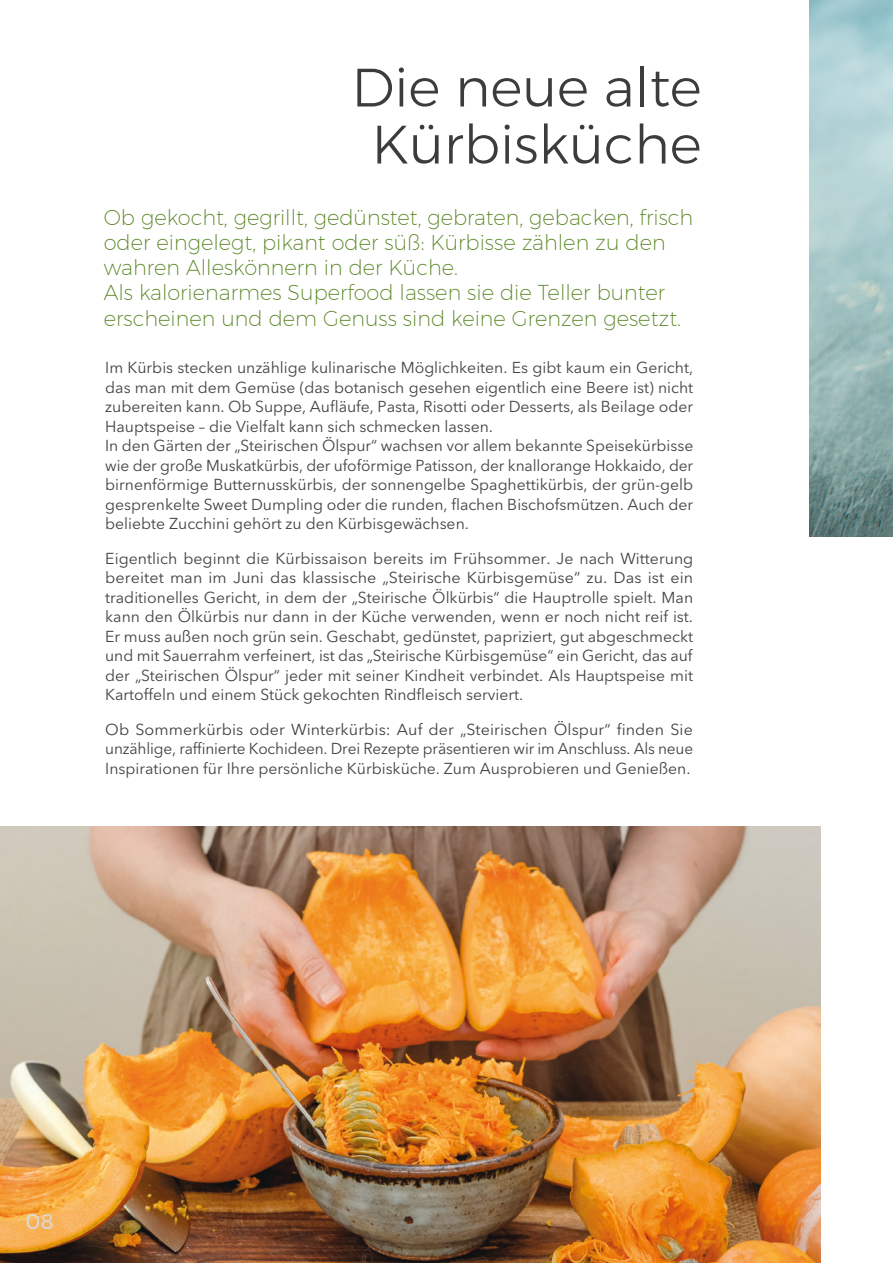
<style>
.page{position:relative;width:893px;height:1263px;background:#fff}
.page>*{position:absolute;margin:0;border:0;box-sizing:border-box;transform-origin:0 0}
.t1{font:300 54px/57px "Montserrat";color:#3c3c3b;text-align:center}
.t2{font:200 21px/25.2px "Montserrat";color:#53821d}
.t3{font:21px "Montserrat";color:#dadada}
.t4{font:15.75px/19.5px "Avenir Next LT Pro";color:#424241;text-align:justify}
</style>
<div class="page">
<img style="left:0;top:826px;width:820px;height:437px">
<img style="left:809px;top:0;width:84px;height:537px">
<h1 class="t1" style="left:351px;top:58px;width:352px">Die neue alte<br>Kürbisküche</h1>
<p class="t2" style="left:104px;top:204px;width:591px">Ob gekocht, gegrillt, gedünstet, gebraten, gebacken, frisch oder eingelegt, pikant oder süß: Kürbisse zählen zu den wahren Alleskönnern in der Küche.<br>Als kalorienarmes Superfood lassen sie die Teller bunter erscheinen und dem Genuss sind keine Grenzen gesetzt.</p>
<p class="t4" style="left:105px;top:358px;width:590px;text-align:left">Im Kürbis stecken unzählige kulinarische Möglichkeiten. Es gibt kaum ein Gericht, das man mit dem Gemüse (das botanisch gesehen eigentlich eine Beere ist) nicht zubereiten kann. Ob Suppe, Aufläufe, Pasta, Risotti oder Desserts, als Beilage oder Hauptspeise – die Vielfalt kann sich schmecken lassen.<br>In den Gärten der „Steirischen Ölspur“ wachsen vor allem bekannte Speisekürbisse wie der große Muskatkürbis, der ufoförmige Patisson, der knallorange Hokkaido, der birnenförmige Butternusskürbis, der sonnengelbe Spaghettikürbis, der grün-gelb gesprenkelte Sweet Dumpling oder die runden, flachen Bischofsmützen. Auch der beliebte Zucchini gehört zu den Kürbisgewächsen.</p>
<p class="t4" style="left:105px;top:549px;width:590px">Eigentlich beginnt die Kürbissaison bereits im Frühsommer. Je nach Witterung bereitet man im Juni das klassische „Steirische Kürbisgemüse“ zu. Das ist ein traditionelles Gericht, in dem der „Steirische Ölkürbis“ die Hauptrolle spielt. Man kann den Ölkürbis nur dann in der Küche verwenden, wenn er noch nicht reif ist.<br>Er muss außen noch grün sein. Geschabt, gedünstet, papriziert, gut abgeschmeckt und mit Sauerrahm verfeinert, ist das „Steirische Kürbisgemüse“ ein Gericht, das auf der „Steirischen Ölspur“ jeder mit seiner Kindheit verbindet. Als Hauptspeise mit Kartoffeln und einem Stück gekochten Rindfleisch serviert.</p>
<p class="t4" style="left:105px;top:720px;width:589px">Ob Sommerkürbis oder Winterkürbis: Auf der „Steirischen Ölspur“ finden Sie unzählige, raffinierte Kochideen. Drei Rezepte präsentieren wir im Anschluss. Als neue Inspirationen für Ihre persönliche Kürbisküche. Zum Ausprobieren und Genießen.</p>
<h2 class="t3" style="left:26px;top:1206px;width:30px">08</h2>
</div>
